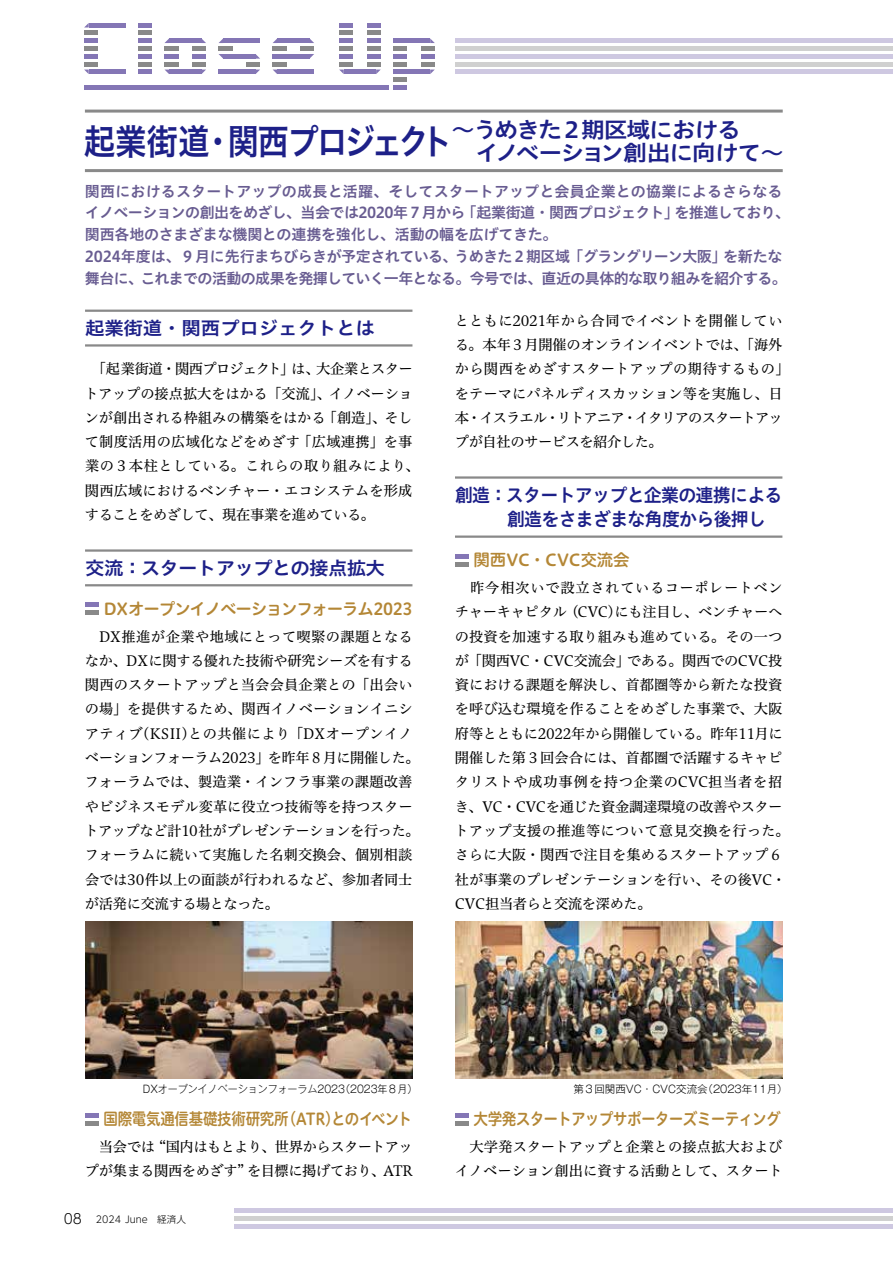
<style>
.page{position:relative;width:893px;height:1263px;background:#fff}
.page>*{position:absolute;margin:0;border:0;box-sizing:border-box;transform-origin:0 0}
.t1{font:36px "Hiragino UD Sans Std W6";letter-spacing:-.07em;color:#1d2088;scale:.88 1}
.t2{font:22.05px/23.2px "Hiragino UD Sans Std W6";letter-spacing:-.06em;color:#1d2088;scale:1.09 1}
.t3{font:18.6px/24.3px "Hiragino UD Sans Std W6";letter-spacing:-.04em;color:#1d2088}
.t4{font:18.6px "Hiragino UD Sans Std W6";letter-spacing:-.04em;color:#1d2088;scale:1.05 1}
.t5{font:18.6px "Hiragino UD Sans Std W6";letter-spacing:-.01em;color:#1d2088;scale:1.05 1}
.t6{font:16.5px "Hiragino UD Sans R Std W6";letter-spacing:-.02em;color:#b48736;scale:.88 1}
.t7{font:16.5px "Hiragino UD Sans R Std W6";letter-spacing:-.07em;color:#b48736}
.t8{font:16.5px "Hiragino UD Sans R Std W6";letter-spacing:-.045em;color:#b48736;scale:.89 1}
.t9{font:16.5px "Hiragino UD Sans R Std W6";letter-spacing:-.01em;color:#b48736}
.t10{font:15px/21.8px "Hiragino UD Sans Std W6";letter-spacing:-.03em;color:#685c91}
.t11{font:14.25px/24.3px "Hiragino UD Serif Std W4";letter-spacing:-.005em;color:#000}
.t12{font:14.25px/24.3px "Hiragino UD Serif Std W4";letter-spacing:-.035em;color:#000}
.t13{font:300 10.5px "Gothic MB101 Pro";color:#000;scale:.95 1}
.t14{font:300 10.5px "Gothic MB101 Pro";color:#000}
.t15{font:300 9.6px "UD Shin Go Pro";color:#000}
.s1{font-size:13.8px}
</style>
<div class="page">
<div style="left:0;top:38px;width:893px;height:5px;background:#cec8e1"></div>
<div style="left:0;top:46px;width:893px;height:5px;background:#d0d0d0"></div>
<div style="left:0;top:54px;width:893px;height:5px;background:#cec8e1"></div>
<hr style="left:0;top:62px;width:893px;height:4px;background:#d0d0d0">
<div style="left:0;top:69px;width:893px;height:5px;background:#cec8e1"></div>
<hr style="left:235px;top:1209px;width:658px;height:4px;background:#cec8e1">
<div style="left:235px;top:1216px;width:658px;height:5px;background:#d0d0d0"></div>
<div style="left:235px;top:1224px;width:658px;height:5px;background:#cec8e1"></div>
<svg style="left:85px;top:603px;width:14px;height:12px"></svg>
<svg style="left:85px;top:1113px;width:14px;height:12px"></svg>
<hr style="left:85px;top:310px;width:327px;height:2px;background:#898989">
<hr style="left:85px;top:344px;width:327px;height:3px;background:#898989">
<hr style="left:85px;top:549px;width:327px;height:3px;background:#898989">
<hr style="left:85px;top:584px;width:327px;height:2px;background:#898989">
<svg style="left:455px;top:554px;width:14px;height:12px"></svg>
<svg style="left:455px;top:1113px;width:14px;height:12px"></svg>
<hr style="left:455px;top:476px;width:327px;height:3px;background:#898989">
<hr style="left:455px;top:535px;width:327px;height:3px;background:#898989">
<img style="left:85px;top:921px;width:327px;height:158px">
<img style="left:455px;top:921px;width:327px;height:158px">
<div style="left:0;top:8px;width:454px;height:95px;background:#fff"></div>
<div style="left:84px;top:85px;width:304px;height:5px;background:#8476b5"></div>
<svg style="left:393px;top:38px;width:42px;height:52px"></svg>
<svg style="left:164px;top:38px;width:42px;height:36px"></svg>
<svg style="left:219px;top:38px;width:41px;height:36px"></svg>
<svg style="left:273px;top:38px;width:41px;height:36px"></svg>
<svg style="left:138px;top:23px;width:14px;height:51px"></svg>
<svg style="left:339px;top:23px;width:42px;height:51px"></svg>
<svg style="left:84px;top:23px;width:42px;height:51px"></svg>
<hr style="left:85px;top:169px;width:698px;height:3px;background:#898989">
<hr style="left:85px;top:110px;width:698px;height:3px;background:#898989">
<h1 class="t1" style="left:84px;top:114px;width:421px">起業街道・関西プロジェクト</h1>
<h2 class="t2" style="left:451px;top:117px;width:307px">～うめきた２期区域における<br>　イノベーション創出に向けて～</h2>
<p class="t10" style="left:85px;top:179px;width:707px">関西におけるスタートアップの成長と活躍、そしてスタートアップと会員企業との協業によるさらなるイノベーションの創出をめざし、当会では2020年７月から 「起業街道・関西プロジェクト」を推進しており、関西各地のさまざまな機関との連携を強化し、活動の幅を広げてきた。<br>2024年度は、９月に先行まちびらきが予定されている、うめきた２期区域 「グラングリーン大阪」を新たな舞台に、これまでの活動の成果を発揮していく一年となる。今号では、直近の具体的な取り組みを紹介する。</p>
<h3 class="t5" style="left:85px;top:314px;width:277px">起業街道・関西プロジェクトとは</h3>
<p class="t11" style="left:85px;top:356px;width:337px">　「起業街道・関西プロジェクト」は、大企業とスタートアップの接点拡大をはかる｢交流｣、イノベーションが創出される枠組みの構築をはかる ｢創造｣、そして制度活用の広域化などをめざす ｢広域連携」を事業の３本柱としている。これらの取り組みにより、関西広域におけるベンチャー・エコシステムを形成することをめざして、現在事業を進めている。</p>
<h3 class="t4" style="left:85px;top:553px;width:287px">交流：スタートアップとの接点拡大</h3>
<p class="t7" style="left:103px;top:596px;width:311px">DXオープンイノベーションフォーラム2023</p>
<p class="t11" style="left:85px;top:623px;width:337px">　DX推進が企業や地域にとって喫緊の課題となるなか、DXに関する優れた技術や研究シーズを有する関西のスタートアップと当会会員企業との「出会いの場」を提供するため、関西イノベーションイニシアティブ(KSII)との共催により「DXオープンイノベーションフォーラム2023」を昨年８月に開催した。フォーラムでは、製造業・インフラ事業の課題改善やビジネスモデル変革に役立つ技術等を持つスタートアップなど計10社がプレゼンテーションを行った。フォーラムに続いて実施した名刺交換会、個別相談会では30件以上の面談が行われるなど、参加者同士が活発に交流する場となった。</p>
<p class="t11" style="left:455px;top:307px;width:337px">とともに2021年から合同でイベントを開催している。本年３月開催のオンラインイベントでは、「海外から関西をめざすスタートアップの期待するもの」をテーマにパネルディスカッション等を実施し、日本・イスラエル・リトアニア・イタリアのスタートアップが自社のサービスを紹介した。</p>
<h3 class="t3" style="left:455px;top:482px;width:329px">創造：スタートアップと企業の連携による　　　創造をさまざまな角度から後押し</h3>
<p class="t9" style="left:473px;top:548px;width:158px">関西VC・CVC交流会</p>
<p class="t11" style="left:454px;top:575px;width:337px">　昨今相次いで設立されているコーポレートベンチャーキャピタル (CVC)にも注目し、ベンチャーへの投資を加速する取り組みも進めている。その一つが「関西VC・CVC交流会」である。関西でのCVC投資における課題を解決し、首都圏等から新たな投資を呼び込む環境を作ることをめざした事業で、大阪府等とともに2022年から開催している。昨年11月に開催した第３回会合には、首都圏で活躍するキャピタリストや成功事例を持つ企業のCVC担当者を招き、VC・CVCを通じた資金調達環境の改善やスタートアップ支援の推進等について意見交換を行った。さらに大阪・関西で注目を集めるスタートアップ６社が事業のプレゼンテーションを行い、その後VC・<br>CVC担当者らと交流を深めた。</p>
<p class="t13" style="left:143px;top:1080px;width:291px">DXオープンイノベーションフォーラム2023（2023年８月）</p>
<p class="t14" style="left:573px;top:1080px;width:216px">第３回関西VC・CVC交流会（2023年11月）</p>
<p class="t6" style="left:104px;top:1106px;width:352px">国際電気通信基礎技術研究所（ATR）とのイベント</p>
<p class="t12" style="left:85px;top:1133px;width:329px">　当会では “国内はもとより、世界からスタートアップが集まる関西をめざす” を目標に掲げており、ATR</p>
<p class="t15" style="left:64px;top:1211px;width:124px"><span class="s1">08　</span>2024 June　経済人</p>
<p class="t8" style="left:474px;top:1106px;width:347px">大学発スタートアップサポーターズミーティング</p>
<p class="t11" style="left:455px;top:1133px;width:329px">　大学発スタートアップと企業との接点拡大およびイノベーション創出に資する活動として、スタート</p>
</div>
